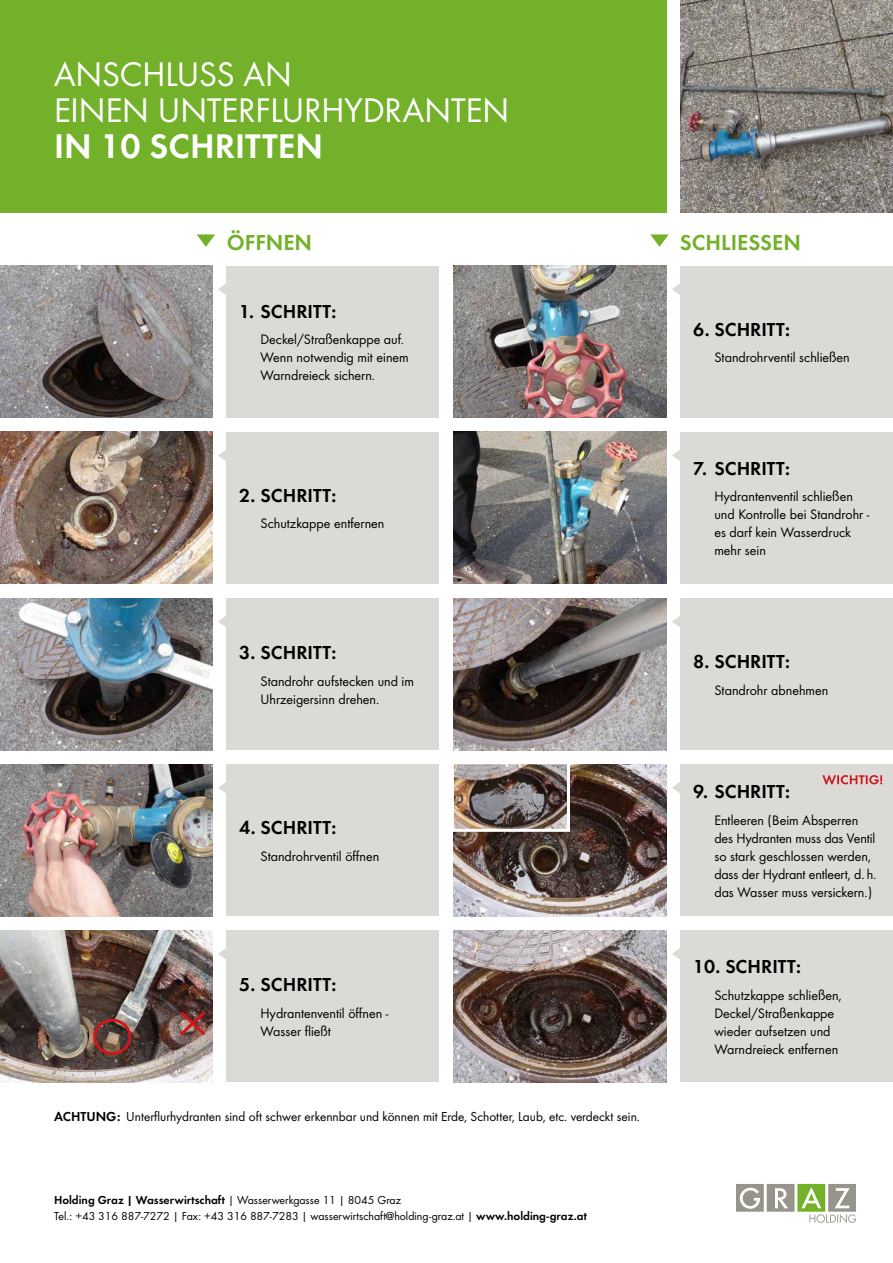
<style>
.page{position:relative;width:893px;height:1263px;background:#fff}
.page>*{position:absolute;margin:0;border:0;box-sizing:border-box;transform-origin:0 0}
.t1{font:35.4px/36px "Futura Boo";color:#fff}
.t2{font:22.5px "Futura Dem";color:#72b129}
.t3{font:19.5px "Futura Dem";color:#000}
.t4{font:14.25px/18px "Futura Boo";color:#000}
.t5{font:13.5px "Futura Boo";color:#000}
.t6{font:12px/16.5px "Futura Boo";color:#000}
.s1{font-family:"Futura Dem"}
</style>
<div class="page">
<div style="left:0;top:0;width:666px;height:213px;background:#72b129"></div>
<img style="left:680px;top:0;width:213px;height:213px">
<img style="left:0;top:266px;width:213px;height:152px">
<div style="left:226px;top:266px;width:213px;height:152px;background:#dcdad6"></div>
<svg style="left:218px;top:284px;width:8px;height:11px"></svg>
<img style="left:454px;top:266px;width:212px;height:152px">
<div style="left:680px;top:266px;width:213px;height:152px;background:#dcdad6"></div>
<svg style="left:672px;top:284px;width:8px;height:11px"></svg>
<img style="left:0;top:598px;width:213px;height:152px">
<img style="left:454px;top:598px;width:212px;height:152px">
<div style="left:226px;top:598px;width:213px;height:152px;background:#dcdad6"></div>
<svg style="left:218px;top:616px;width:8px;height:11px"></svg>
<div style="left:680px;top:598px;width:213px;height:152px;background:#dcdad6"></div>
<svg style="left:672px;top:616px;width:8px;height:11px"></svg>
<img style="left:0;top:432px;width:213px;height:152px">
<img style="left:454px;top:432px;width:212px;height:152px">
<div style="left:226px;top:432px;width:213px;height:152px;background:#dcdad6"></div>
<svg style="left:218px;top:450px;width:8px;height:11px"></svg>
<div style="left:680px;top:432px;width:213px;height:152px;background:#dcdad6"></div>
<svg style="left:672px;top:450px;width:8px;height:11px"></svg>
<img style="left:0;top:764px;width:213px;height:152px">
<img style="left:454px;top:764px;width:212px;height:152px">
<div style="left:226px;top:764px;width:213px;height:152px;background:#dcdad6"></div>
<svg style="left:218px;top:782px;width:8px;height:11px"></svg>
<div style="left:680px;top:764px;width:213px;height:152px;background:#dcdad6"></div>
<svg style="left:672px;top:782px;width:8px;height:11px"></svg>
<img style="left:0;top:930px;width:213px;height:152px">
<img style="left:454px;top:930px;width:212px;height:152px">
<div style="left:226px;top:930px;width:213px;height:152px;background:#dcdad6"></div>
<svg style="left:218px;top:948px;width:8px;height:11px"></svg>
<div style="left:680px;top:930px;width:213px;height:152px;background:#dcdad6"></div>
<svg style="left:672px;top:948px;width:8px;height:11px"></svg>
<svg style="left:822px;top:775px;width:60px;height:9px"></svg>
<img style="left:453px;top:764px;width:118px;height:69px">
<div style="left:93px;top:1019px;width:38px;height:36px;border:3px solid #cd171a;border-radius:50%"></div>
<svg style="left:177px;top:1008px;width:32px;height:31px"></svg>
<svg style="left:197px;top:234px;width:18px;height:13px"></svg>
<svg style="left:650px;top:234px;width:19px;height:13px"></svg>
<img style="left:736px;top:1184px;width:120px;height:39px">
<p class="t1" style="left:54px;top:55px;width:457px">ANSCHLUSS AN<br>EINEN UNTERFLURHYDRANTEN<br><span class="s1">IN 10 SCHRITTEN</span></p>
<p class="t2" style="left:227px;top:226px;width:87px">ÖFFNEN</p>
<p class="t2" style="left:680px;top:226px;width:123px">SCHLIESSEN</p>
<p class="t3" style="left:239px;top:297px;width:99px">1. SCHRITT:</p>
<p class="t4" style="left:260px;top:330px;width:150px">Deckel/Straßenkappe auf.<br>Wenn notwendig mit einem<br>Warndreieck sichern.</p>
<p class="t3" style="left:239px;top:481px;width:99px">2. SCHRITT:</p>
<p class="t4" style="left:260px;top:514px;width:126px">Schutzkappe entfernen</p>
<p class="t3" style="left:239px;top:638px;width:99px">3. SCHRITT:</p>
<p class="t4" style="left:260px;top:671px;width:155px">Standrohr aufstecken und im<br>Uhrzeigersinn drehen.</p>
<p class="t3" style="left:239px;top:813px;width:99px">4. SCHRITT:</p>
<p class="t4" style="left:260px;top:846px;width:120px">Standrohrventil öffnen</p>
<p class="t3" style="left:239px;top:970px;width:99px">5. SCHRITT:</p>
<p class="t4" style="left:260px;top:1003px;width:129px">Hydrantenventil öffnen -<br>Wasser fließt</p>
<p class="t5" style="left:54px;top:1107px;width:587px"><span class="s1">ACHTUNG:</span> Unterflurhydranten sind oft schwer erkennbar und können mit Erde, Schotter, Laub, etc. verdeckt sein.</p>
<p class="t6" style="left:54px;top:1191px;width:534px"><span class="s1">Holding Graz | Wasserwirtschaft</span> | Wasserwerkgasse 11 | 8045 Graz<br>Tel.: +43 316 887-7272 | Fax: +43 316 887-7283 | wasserwirtschaft@holding-graz.at | <span class="s1">www.holding-graz.at</span></p>
<p class="t3" style="left:693px;top:315px;width:99px">6. SCHRITT:</p>
<p class="t4" style="left:714px;top:348px;width:137px">Standrohrventil schließen</p>
<p class="t3" style="left:693px;top:454px;width:99px">7. SCHRITT:</p>
<p class="t4" style="left:714px;top:487px;width:157px">Hydrantenventil schließen und Kontrolle bei Standrohr - es darf kein Wasserdruck mehr sein</p>
<p class="t3" style="left:693px;top:647px;width:99px">8. SCHRITT:</p>
<p class="t4" style="left:714px;top:680px;width:116px">Standrohr abnehmen</p>
<p class="t3" style="left:693px;top:777px;width:99px">9. SCHRITT:</p>
<p class="t4" style="left:714px;top:810px;width:163px">Entleeren (Beim Absperren des Hydranten muss das Ventil so stark geschlossen werden, dass der Hydrant entleert, d. h. das Wasser muss versickern.)</p>
<p class="t3" style="left:693px;top:952px;width:109px">10. SCHRITT:</p>
<p class="t4" style="left:714px;top:985px;width:129px">Schutzkappe schließen,<br>Deckel/Straßenkappe wieder aufsetzen und<br>Warndreieck entfernen</p>
</div>
